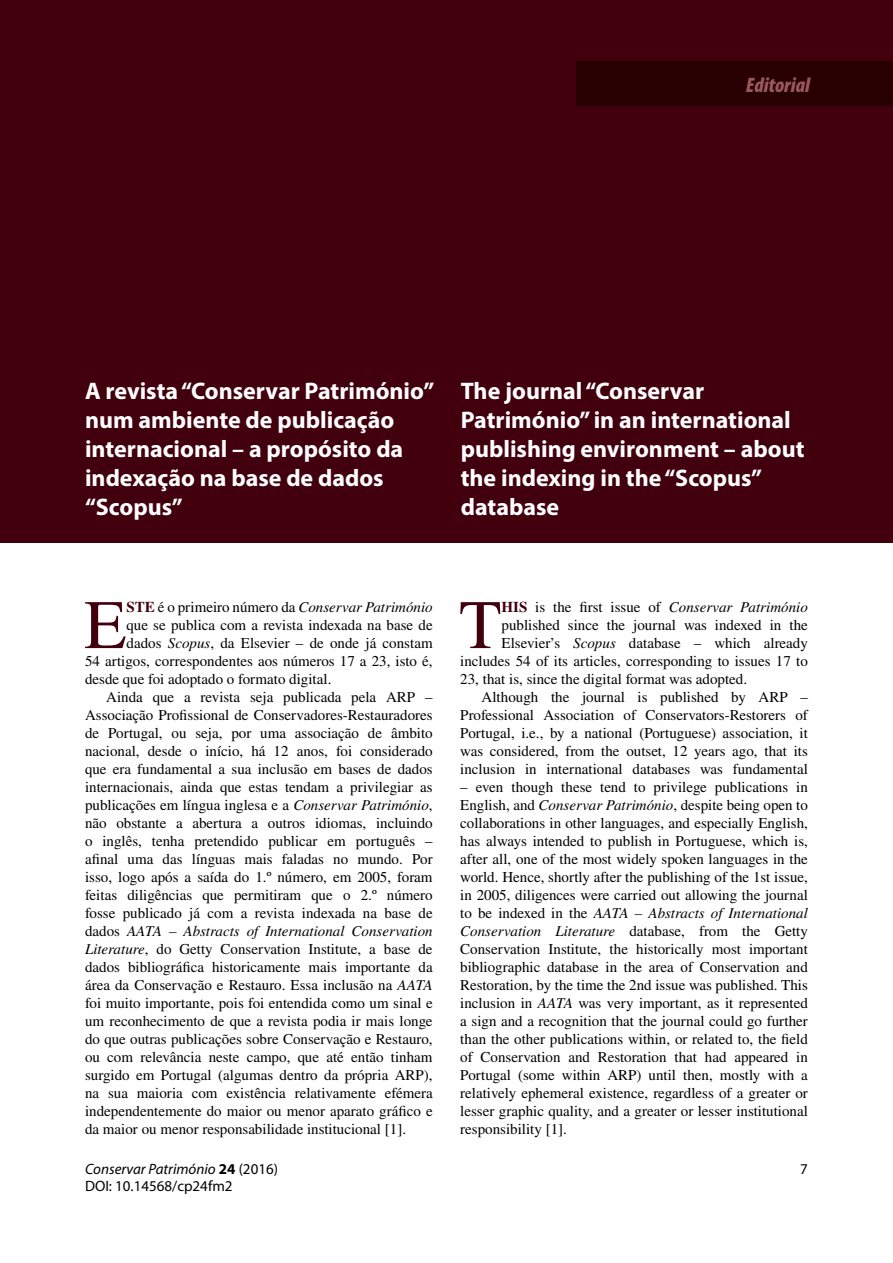
<style>
.page{position:relative;width:893px;height:1263px;background:#fff}
.page>*{position:absolute;margin:0;border:0;box-sizing:border-box;transform-origin:0 0}
.Normal__Drop_letter{font:69.45px "STIX";color:#42000f}
.t1{font:700 24px/28.8px "Myriad Pro";color:#fff}
.Tipo_de_artigo{font:italic 900 condensed 21px "Myriad Pro";color:#98575d}
.Normal__UK{font:15px/18px "STIX";color:#000;text-align:justify}
.Normal__Drop_letter-2{font:15px "STIX";color:#000}
.Normal__Drop_letter-3{font:italic 15px "STIX";color:#000}
.Rodapé_ímpar_-_Texto{font:italic 15px "Myriad Pro";color:#000}
.Rodapé_ímpar_-_Págin{font:15px "Myriad Pro";color:#000}
.s1{font-weight:700;font-style:normal;color:#42000f}
.s2{font-style:normal}
.s3{font-style:italic}
.s4{font-weight:700;font-style:normal}
</style>
<div class="page">
<div style="left:0;top:0;width:893px;height:542px;background:#42000f"></div>
<div style="left:576px;top:62px;width:317px;height:44px;background:#280002"></div>
<p class="Tipo_de_artigo" style="left:746px;top:74px;width:66px">Editorial</p>
<p class="t1" style="left:85px;top:376px;width:351px">A revista “Conservar Património” num ambiente de publicação internacional – a propósito da indexação na base de dados “Scopus”</p>
<p class="t1" style="left:461px;top:376px;width:345px">The journal “Conservar<br>Património” in an international publishing environment – about the indexing in the “Scopus” database</p>
<p class="Normal__Drop_letter" style="left:84px;top:577px;width:44px">E</p>
<p class="Normal__Drop_letter-3" style="left:127px;top:597px;width:308px"><span class="s1">STE</span> <span class="s2">é o primeiro número da</span> Conservar Património</p>
<p class="Normal__Drop_letter-2" style="left:127px;top:615px;width:308px">que se publica com a revista indexada na base de</p>
<p class="Normal__Drop_letter-2" style="left:127px;top:633px;width:308px">dados <span class="s3">Scopus</span>, da Elsevier – de onde já constam</p>
<p class="Normal__Drop_letter-2" style="left:85px;top:651px;width:349px">54 artigos, correspondentes aos números 17 a 23, isto é,</p>
<p class="Normal__Drop_letter-2" style="left:85px;top:669px;width:248px">desde que foi adoptado o formato digital.</p>
<p class="Normal__UK" style="left:85px;top:689px;width:349px;text-indent:21px">Ainda que a revista seja publicada pela ARP – Associação Profissional de Conservadores-Restauradores de Portugal, ou seja, por uma associação de âmbito nacional, desde o início, há 12 anos, foi considerado que era fundamental a sua inclusão em bases de dados internacionais, ainda que estas tendam a privilegiar as publicações em língua inglesa e a <span class="s3">Conservar Património</span>, não obstante a abertura a outros idiomas, incluindo o inglês, tenha pretendido publicar em português – afinal uma das línguas mais faladas no mundo. Por isso, logo após a saída do 1.º número, em 2005, foram feitas diligências que permitiram que o 2.º número fosse publicado já com a revista indexada na base de dados <span class="s3">AATA – Abstracts of International Conservation Literature</span>, do Getty Conservation Institute, a base de dados bibliográfica historicamente mais importante da área da Conservação e Restauro. Essa inclusão na <span class="s3">AATA </span>foi muito importante, pois foi entendida como um sinal e um reconhecimento de que a revista podia ir mais longe do que outras publicações sobre Conservação e Restauro, ou com relevância neste campo, que até então tinham surgido em Portugal (algumas dentro da própria ARP), na sua maioria com existência relativamente efémera independentemente do maior ou menor aparato gráfico e da maior ou menor responsabilidade institucional [1].</p>
<p class="Normal__Drop_letter" style="left:459px;top:577px;width:44px">T</p>
<p class="Normal__Drop_letter-3" style="left:501px;top:597px;width:308px"><span class="s1">HIS</span> <span class="s2">is the first issue of</span> Conservar Património</p>
<p class="Normal__Drop_letter-2" style="left:501px;top:615px;width:308px">published since the journal was indexed in the</p>
<p class="Normal__Drop_letter-2" style="left:501px;top:633px;width:308px">Elsevier’s <span class="s3">Scopus</span> database – which already</p>
<p class="Normal__Drop_letter-2" style="left:460px;top:651px;width:349px">includes 54 of its articles, corresponding to issues 17 to</p>
<p class="Normal__Drop_letter-2" style="left:460px;top:669px;width:288px">23, that is, since the digital format was adopted.</p>
<p class="Normal__UK" style="left:460px;top:689px;width:349px;text-indent:21px">Although the journal is published by ARP – Professional Association of Conservators-Restorers of Portugal, i.e., by a national (Portuguese) association, it was considered, from the outset, 12 years ago, that its inclusion in international databases was fundamental</p>
<p class="Normal__UK" style="left:460px;top:779px;width:349px">– even though these tend to privilege publications in English, and <span class="s3">Conservar Património</span>, despite being open to collaborations in other languages, and especially English, has always intended to publish in Portuguese, which is, after all, one of the most widely spoken languages in the world. Hence, shortly after the publishing of the 1st issue, in 2005, diligences were carried out allowing the journal to be indexed in the <span class="s3">AATA – Abstracts of International Conservation Literature</span> database, from the Getty Conservation Institute, the historically most important bibliographic database in the area of Conservation and Restoration, by the time the 2nd issue was published. This inclusion in <span class="s3">AATA</span> was very important, as it represented a sign and a recognition that the journal could go further than the other publications within, or related to, the field of Conservation and Restoration that had appeared in Portugal (some within ARP) until then, mostly with a relatively ephemeral existence, regardless of a greater or lesser graphic quality, and a greater or lesser institutional responsibility [1].</p>
<p class="Rodapé_ímpar_-_Texto" style="left:85px;top:1160px;width:194px">Conservar Património <span class="s4">24</span> <span class="s2">(2016)</span></p>
<p class="Rodapé_ímpar_-_Págin" style="left:800px;top:1160px;width:9px">7</p>
<p class="Rodapé_ímpar_-_Págin" style="left:85px;top:1177px;width:149px">DOI: 10.14568/cp24fm2</p>
</div>
